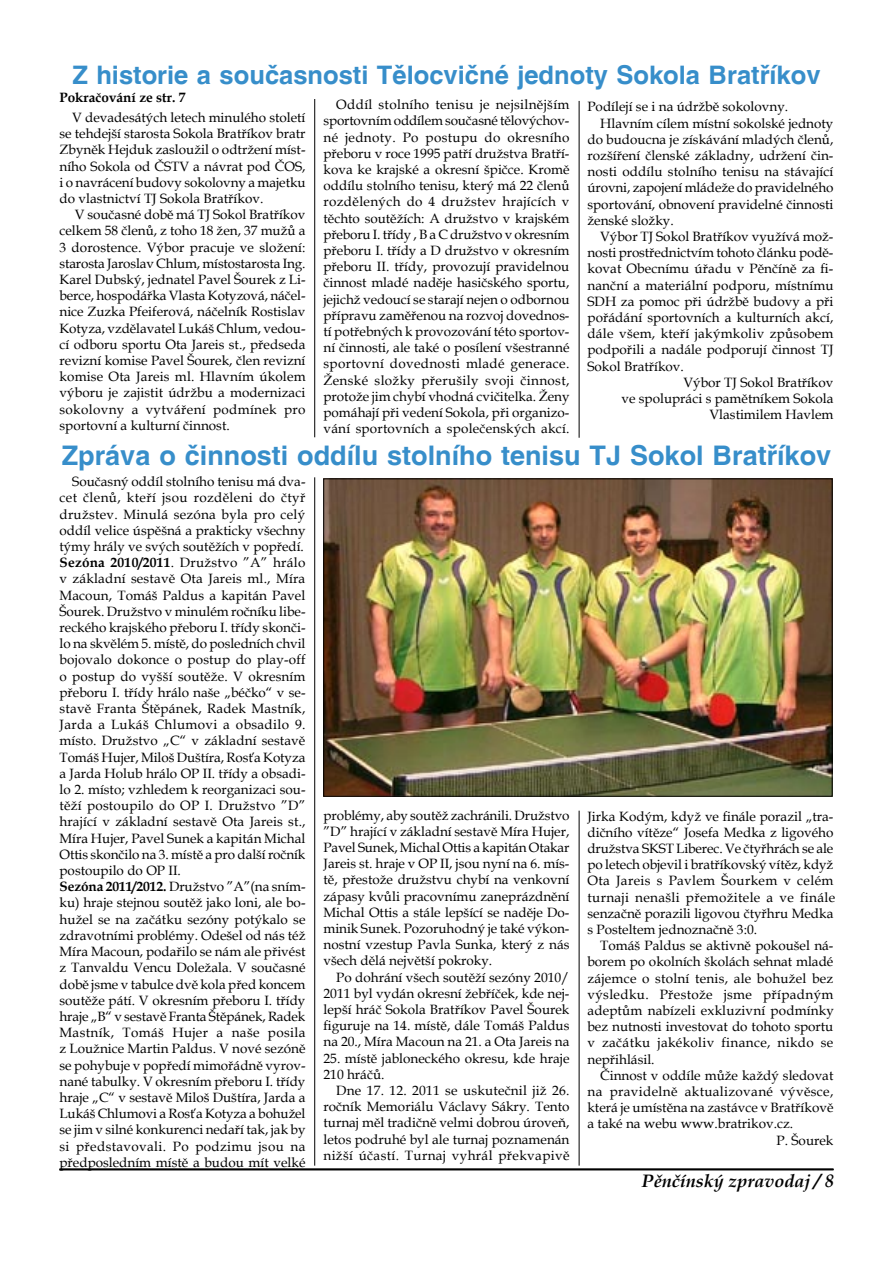
<style>
.page{position:relative;width:893px;height:1263px;background:#fff}
.page>*{position:absolute;margin:0;border:0;box-sizing:border-box;transform-origin:0 0}
.t1{font:700 27px "Switzerland";color:#378eca}
.t2{font:700 25.5px "Switzerland";color:#378eca}
.t3{font:italic 700 18px "Book Antiqua";color:#000}
.t4{font:13.5px/16.2px "Book Antiqua";color:#000;text-align:justify}
.t5{font:13.5px "Book Antiqua";letter-spacing:.025em;color:#000}
.t6{font:13.5px "Book Antiqua";letter-spacing:.02em;color:#000}
.t7{font:700 13.5px "Book Antiqua";color:#000}
.s1{font-weight:700}
</style>
<div class="page">
<hr style="left:60px;top:1169px;width:773px;height:1px;background:#000">
<img style="left:325px;top:481px;width:505px;height:313px">
<div style="left:323px;top:479px;width:509px;height:317px;border:1px solid #000"></div>
<hr style="left:314px;top:99px;width:1px;height:338px;background:#000">
<hr style="left:579px;top:101px;width:1px;height:337px;background:#000">
<hr style="left:579px;top:811px;width:1px;height:354px;background:#000">
<hr style="left:314px;top:477px;width:1px;height:688px;background:#000">
<h2 class="t2" style="left:72px;top:59px;width:750px">Z historie a současnosti Tělocvičné jednoty Sokola Bratříkov</h2>
<p class="t7" style="left:60px;top:88px;width:127px">Pokračování ze str. 7</p>
<p class="t4" style="left:323px;top:96px;width:248px;text-indent:13px">Oddíl stolního tenisu je nejsilnějším sportovním oddílem současné tělovýchov&shy;né jednoty. Po postupu do okresního přeboru v roce 1995 patří družstva Bratří&shy;kova ke krajské a okresní špičce. Kromě oddílu stolního tenisu, který má 22 členů rozdělených do 4 družstev hrajících v těchto soutěžích: A družstvo v krajském přeboru I. třídy , B a C družstvo v okresním přeboru I. třídy a D družstvo v okresním přeboru II. třídy, provozují pravidelnou činnost mladé naděje hasičského sportu, jejichž vedoucí se starají nejen o odbornou přípravu zaměřenou na rozvoj dovednos&shy;tí potřebných k provozování této sportov&shy;ní činnosti, ale také o posílení všestranné sportovní dovednosti mladé generace.<br>Ženské složky přerušily svoji činnost, protože jim chybí vhodná cvičitelka. Ženy pomáhají při vedení Sokola, při organizo&shy;vání sportovních a společenských akcí.</p>
<p class="t4" style="left:587px;top:98px;width:202px">Podílejí se i na údržbě sokolovny.</p>
<p class="t4" style="left:60px;top:109px;width:248px;text-indent:13px">V devadesátých letech minulého století se tehdejší starosta Sokola Bratříkov bratr Zbyněk Hejduk zasloužil o odtržení míst&shy;ního Sokola od ČSTV a návrat pod ČOS, i o navrácení budovy sokolovny a majetku do vlastnictví TJ Sokola Bratříkov.</p>
<p class="t4" style="left:60px;top:206px;width:248px;text-indent:15px">V současné době má TJ Sokol Bratříkov celkem 58 členů, z toho 18 žen, 37 mužů a 3 dorostence. Výbor pracuje ve složení: starosta Jaroslav Chlum, místostarosta Ing.<br>Karel Dubský, jednatel Pavel Šourek z Li&shy;berce, hospodářka Vlasta Kotyzová, náčel&shy;nice Zuzka Pfeiferová, náčelník Rostislav Kotyza, vzdělavatel Lukáš Chlum, vedou&shy;cí odboru sportu Ota Jareis st., předseda revizní komise Pavel Šourek, člen revizní komise Ota Jareis ml. Hlavním úkolem výboru je zajistit údržbu a modernizaci sokolovny a vytváření podmínek pro sportovní a kulturní činnost.</p>
<p class="t4" style="left:600px;top:115px;width:235px">Hlavním cílem místní sokolské jednoty</p>
<p class="t4" style="left:587px;top:131px;width:247px">do budoucna je získávání mladých členů,</p>
<p class="t4" style="left:587px;top:147px;width:247px">rozšíření členské základny, udržení čin-</p>
<p class="t4" style="left:587px;top:163px;width:247px">nosti oddílu stolního tenisu na stávající</p>
<p class="t4" style="left:587px;top:179px;width:247px">úrovni, zapojení mládeže do pravidelného</p>
<p class="t4" style="left:587px;top:196px;width:247px">sportování, obnovení pravidelné činnosti</p>
<p class="t4" style="left:587px;top:212px;width:88px">ženské složky.</p>
<p class="t4" style="left:600px;top:228px;width:235px">Výbor TJ Sokol Bratříkov využívá mož-</p>
<p class="t4" style="left:587px;top:244px;width:247px">nosti prostřednictvím tohoto článku podě-</p>
<p class="t4" style="left:587px;top:260px;width:247px">kovat Obecnímu úřadu v Pěnčíně za fi-</p>
<p class="t4" style="left:587px;top:277px;width:248px">nanční a materiální podporu, místnímu</p>
<p class="t4" style="left:587px;top:293px;width:247px">SDH za pomoc při údržbě budovy a při</p>
<p class="t4" style="left:587px;top:309px;width:247px">pořádání sportovních a kulturních akcí,</p>
<p class="t6" style="left:587px;top:324px;width:247px">dále všem, kteří jakýmkoliv způsobem</p>
<p class="t4" style="left:587px;top:341px;width:248px">podpořili a nadále podporují činnost TJ</p>
<p class="t4" style="left:587px;top:358px;width:98px">Sokol Bratříkov.</p>
<p class="t4" style="left:683px;top:374px;width:152px">Výbor TJ Sokol Bratříkov</p>
<p class="t4" style="left:621px;top:390px;width:214px">ve spolupráci s pamětníkem Sokola</p>
<p class="t4" style="left:709px;top:406px;width:125px">Vlastimilem Havlem</p>
<h1 class="t1" style="left:62px;top:439px;width:771px">Zpráva o činnosti oddílu stolního tenisu TJ Sokol Bratříkov</h1>
<p class="t4" style="left:60px;top:473px;width:248px;text-align:left;text-indent:13px">Současný oddíl stolního tenisu má dva&shy;cet členů, kteří jsou rozděleni do čtyř družstev. Minulá sezóna byla pro celý oddíl velice úspěšná a prakticky všechny týmy hrály ve svých soutěžích v popředí.<br><span class="s1">Sezóna 2010/2011</span>. Družstvo ”A” hrálo v základní sestavě Ota Jareis ml., Míra Macoun, Tomáš Paldus a kapitán Pavel Šourek. Družstvo v minulém ročníku libe&shy;reckého krajského přeboru I. třídy skonči&shy;lo na skvělém 5. místě, do posledních chvil bojovalo dokonce o postup do play-off o postup do vyšší soutěže. V okresním přeboru I. třídy hrálo naše „béčko“ v se&shy;stavě Franta Štěpánek, Radek Mastník, Jarda a Lukáš Chlumovi a obsadilo 9. místo. Družstvo „C“ v základní sestavě Tomáš Hujer, Miloš Duštíra, Rosťa Kotyza a Jarda Holub hrálo OP II. třídy a obsadi&shy;lo 2. místo; vzhledem k reorganizaci sou&shy;těží postoupilo do OP I. Družstvo ”D” hrající v základní sestavě Ota Jareis st., Míra Hujer, Pavel Sunek a kapitán Michal Ottis skončilo na 3. místě a pro další ročník postoupilo do OP II.<br><span class="s1">Sezóna 2011/2012.</span> Družstvo ”A”(na sním&shy;ku) hraje stejnou soutěž jako loni, ale bo&shy;hužel se na začátku sezóny potýkalo se zdravotními problémy. Odešel od nás též Míra Macoun, podařilo se nám ale přivést z Tanvaldu Vencu Doležala. V současné době jsme v tabulce dvě kola před koncem soutěže pátí. V okresním přeboru I. třídy hraje „B“ v sestavě Franta Štěpánek, Radek Mastník, Tomáš Hujer a naše posila z Loužnice Martin Paldus. V nové sezóně se pohybuje v popředí mimořádně vyrov&shy;nané tabulky. V okresním přeboru I. třídy hraje „C“ v sestavě Miloš Duštíra, Jarda a Lukáš Chlumovi a Rosťa Kotyza a bohužel se jim v silné konkurenci nedaří tak, jak by si představovali. Po podzimu jsou na předposledním místě a budou mít velké</p>
<p class="t4" style="left:323px;top:806px;width:248px">problémy, aby soutěž zachránili. Družstvo ”D” hrající v základní sestavě Míra Hujer, Pavel Sunek, Michal Ottis a kapitán Otakar Jareis st. hraje v OP II, jsou nyní na 6. mís&shy;tě, přestože družstvu chybí na venkovní zápasy kvůli pracovnímu zaneprázdnění Michal Ottis a stále lepšící se naděje Do&shy;minik Sunek. Pozoruhodný je také výkon&shy;nostní vzestup Pavla Sunka, který z nás všech dělá největší pokroky.</p>
<p class="t4" style="left:323px;top:968px;width:247px;text-indent:13px">Po dohrání všech soutěží sezóny 2010/ 2011 byl vydán okresní žebříček, kde nej&shy;lepší hráč Sokola Bratříkov Pavel Šourek figuruje na 14. místě, dále Tomáš Paldus na 20., Míra Macoun na 21. a Ota Jareis na</p>
<p class="t4" style="left:323px;top:1049px;width:247px">25. místě jabloneckého okresu, kde hraje<br>210 hráčů.</p>
<p class="t4" style="left:323px;top:1082px;width:247px;text-indent:13px">Dne 17. 12. 2011 se uskutečnil již 26. ročník Memoriálu Václavy Sákry. Tento turnaj měl tradičně velmi dobrou úroveň, letos podruhé byl ale turnaj poznamenán nižší účastí. Turnaj vyhrál překvapivě</p>
<p class="t4" style="left:587px;top:807px;width:249px;text-align:left">Jirka Kodým, když ve finále porazil „tra&shy;dičního vítěze“ Josefa Medka z ligového družstva SKST Liberec. Ve čtyřhrách se ale po letech objevil i bratříkovský vítěz, když Ota Jareis s Pavlem Šourkem v celém turnaji nenašli přemožitele a ve finále senzačně porazili ligovou čtyřhru Medka s Posteltem jednoznačně 3:0.</p>
<p class="t4" style="left:587px;top:937px;width:248px;text-indent:13px">Tomáš Paldus se aktivně pokoušel ná&shy;borem po okolních školách sehnat mladé zájemce o stolní tenis, ale bohužel bez výsledku. Přestože jsme případným adeptům nabízeli exkluzivní podmínky bez nutnosti investovat do tohoto sportu v začátku jakékoliv finance, nikdo se nepřihlásil.</p>
<p class="t4" style="left:600px;top:1067px;width:235px">Činnost v oddíle může každý sledovat</p>
<p class="t5" style="left:587px;top:1082px;width:247px">na pravidelně aktualizované vývěsce,</p>
<p class="t4" style="left:587px;top:1099px;width:247px">která je umístěna na zastávce v Bratříkově</p>
<p class="t4" style="left:587px;top:1115px;width:207px">a také na webu www.bratrikov.cz.</p>
<p class="t4" style="left:777px;top:1131px;width:58px">P. Šourek</p>
<h3 class="t3" style="left:642px;top:1168px;width:194px">Pěnčínský zpravodaj / 8</h3>
</div>
